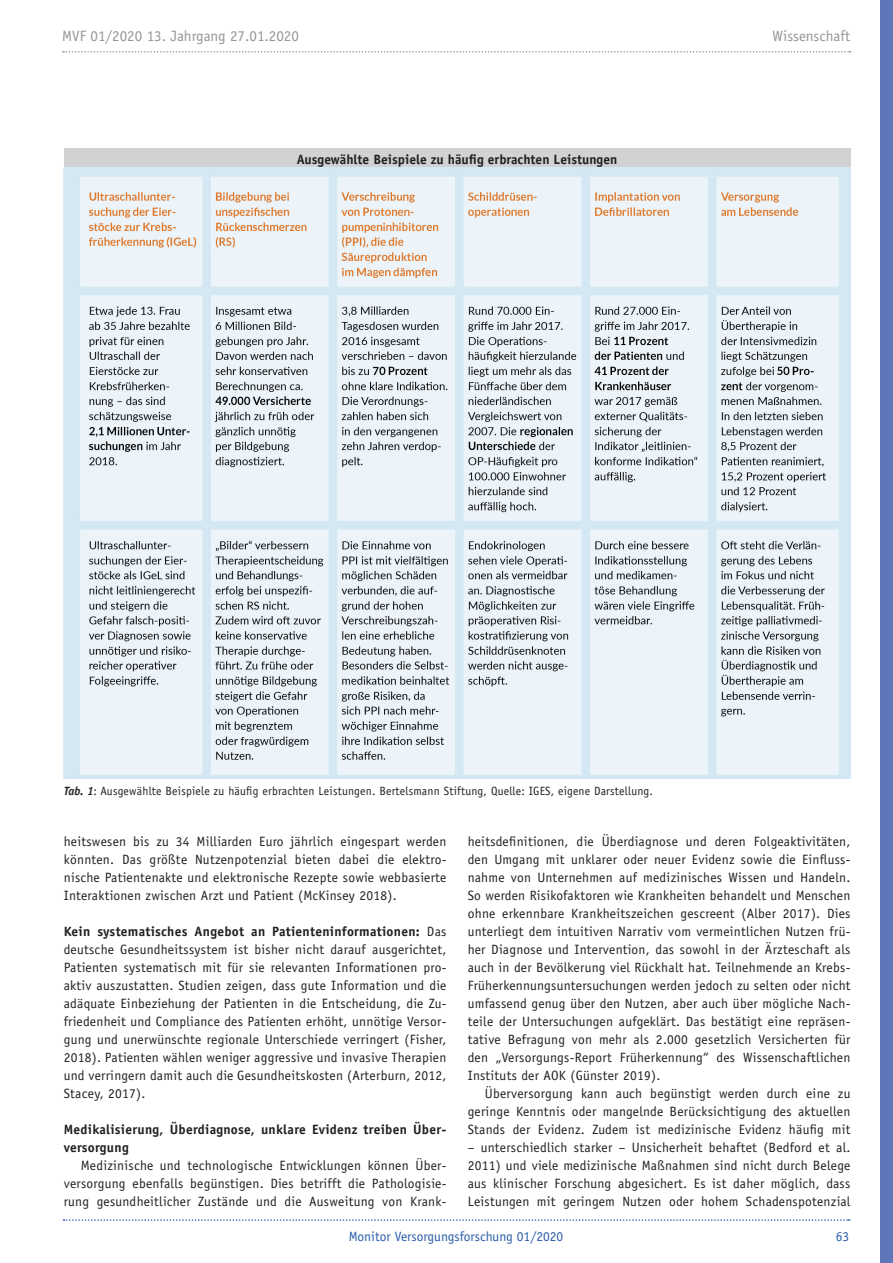
<style>
.page{position:relative;width:893px;height:1263px;background:#fff}
.page>*{position:absolute;margin:0;border:0;box-sizing:border-box;transform-origin:0 0}
.t1{font:15px "Officina Sans";color:#939598}
.t2{font:13.5px/18px "Officina Sans";letter-spacing:.02em;color:#231f20;text-align:justify}
.t3{font:700 13.5px/18px "Officina Sans";letter-spacing:.02em;color:#231f20}
.t4{font:700 13.5px "Officina Sans";color:#231f20}
.t5{font:13.5px "Officina Sans";color:#275caa}
.t6{font:12px "Officina Sans";letter-spacing:.02em;color:#231f20}
.s1{font-weight:700;font-style:italic}
.s2{font-weight:700}
</style>
<div class="page">
<svg style="left:63px;top:51px;width:788px;height:2px"></svg>
<svg style="left:63px;top:1219px;width:787px;height:2px"></svg>
<div style="left:880px;top:0;width:13px;height:1263px;background:#5f77ba"></div>
<div style="left:64px;top:149px;width:786px;height:547px;background:#d1d2d4"></div>
<img style="left:64px;top:167px;width:786px;height:611px">
<p class="t1" style="left:62px;top:27px;width:238px">MVF 01/2020 13. Jahrgang 27.01.2020</p>
<p class="t1" style="left:773px;top:27px;width:79px">Wissenschaft</p>
<p class="t4" style="left:297px;top:151px;width:322px">Ausgewählte Beispiele zu häufig erbrachten Leistungen</p>
<p class="t6" style="left:64px;top:784px;width:591px"><span class="s1">Tab. 1</span>: Ausgewählte Beispiele zu häufig erbrachten Leistungen. Bertelsmann Stiftung, Quelle: IGES, eigene Darstellung.</p>
<p class="t2" style="left:64px;top:832px;width:384px">heitswesen bis zu 34 Milliarden Euro jährlich eingespart werden könnten. Das größte Nutzenpotenzial bieten dabei die elektro&shy;nische Patientenakte und elektronische Rezepte sowie webbasierte Interaktionen zwischen Arzt und Patient (McKinsey 2018).</p>
<p class="t2" style="left:64px;top:922px;width:384px"><span class="s2">Kein systematisches Angebot an Patienteninformationen:</span> Das deutsche Gesundheitssystem ist bisher nicht darauf ausgerichtet, Patienten systematisch mit für sie relevanten Informationen pro&shy;aktiv auszustatten. Studien zeigen, dass gute Information und die adäquate Einbeziehung der Patienten in die Entscheidung, die Zu&shy;friedenheit und Compliance des Patienten erhöht, unnötige Versor&shy;gung und unerwünschte regionale Unterschiede verringert (Fisher, 2018). Patienten wählen weniger aggressive und invasive Therapien und verringern damit auch die Gesundheitskosten (Arterburn, 2012, Stacey, 2017).</p>
<p class="t3" style="left:64px;top:1120px;width:384px">Medikalisierung, Überdiagnose, unklare Evidenz treiben Über&shy;versorgung</p>
<p class="t2" style="left:64px;top:1156px;width:384px;text-indent:17px">Medizinische und technologische Entwicklungen können Über&shy;versorgung ebenfalls begünstigen. Dies betrifft die Pathologisie&shy;rung gesundheitlicher Zustände und die Ausweitung von Krank-</p>
<p class="t2" style="left:468px;top:832px;width:384px">heitsdefinitionen, die Überdiagnose und deren Folgeaktivitäten, den Umgang mit unklarer oder neuer Evidenz sowie die Einfluss&shy;nahme von Unternehmen auf medizinisches Wissen und Handeln.<br>So werden Risikofaktoren wie Krankheiten behandelt und Menschen ohne erkennbare Krankheitszeichen gescreent (Alber 2017). Dies unterliegt dem intuitiven Narrativ vom vermeintlichen Nutzen frü&shy;her Diagnose und Intervention, das sowohl in der Ärzteschaft als auch in der Bevölkerung viel Rückhalt hat. Teilnehmende an Krebs-Früherkennungsuntersuchungen werden jedoch zu selten oder nicht umfassend genug über den Nutzen, aber auch über mögliche Nach&shy;teile der Untersuchungen aufgeklärt. Das bestätigt eine repräsen&shy;tative Befragung von mehr als 2.000 gesetzlich Versicherten für den „Versorgungs-Report Früherkennung“ des Wissenschaftlichen Instituts der AOK (Günster 2019).</p>
<p class="t2" style="left:468px;top:1084px;width:384px;text-indent:17px">Überversorgung kann auch begünstigt werden durch eine zu geringe Kenntnis oder mangelnde Berücksichtigung des aktuellen Stands der Evidenz. Zudem ist medizinische Evidenz häufig mit</p>
<p class="t2" style="left:468px;top:1138px;width:384px">– unterschiedlich starker – Unsicherheit behaftet (Bedford et al.<br>2011) und viele medizinische Maßnahmen sind nicht durch Belege aus klinischer Forschung abgesichert. Es ist daher möglich, dass Leistungen mit geringem Nutzen oder hohem Schadenspotenzial</p>
<p class="t5" style="left:349px;top:1228px;width:216px">Monitor Versorgungsforschung 01/2020</p>
<p class="t5" style="left:836px;top:1228px;width:15px">63</p>
</div>
